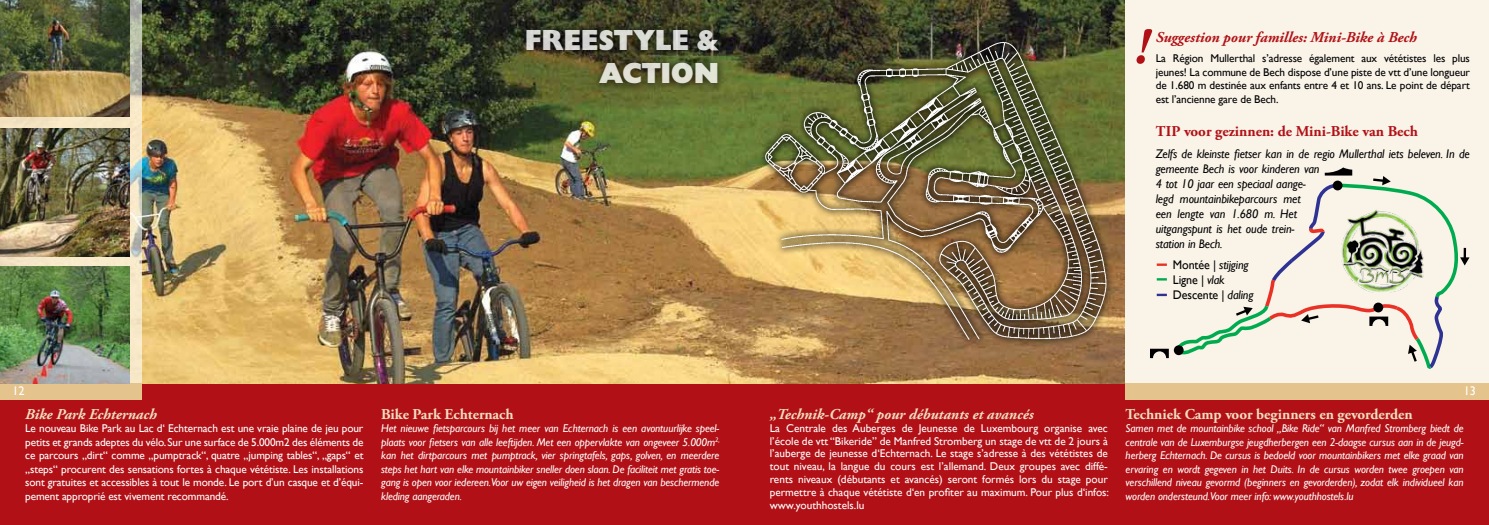
<style>
.page{position:relative;width:1489px;height:525px;background:#fff}
.page>*{position:absolute;margin:0;border:0;box-sizing:border-box;transform-origin:0 0}
.t1{font:800 30px/33.8px "Chantilly";color:#fff;text-align:right}
.t2{font:700 15px "Adobe Garamond Pro";color:#f0dec0}
.t3{font:italic 700 15px "Adobe Garamond Pro";color:#f0dec0}
.t4{font:italic 700 15px "Adobe Garamond Pro";color:#b11116}
.t5{font:700 15px "Adobe Garamond Pro";color:#b11116}
.t6{font:italic 12.5px/15px "Gill Sans";letter-spacing:-.01em;color:#000;scale:.96 1}
.t7{font:12.5px/15px "Gill Sans";letter-spacing:-.01em;color:#000;scale:.96 1}
.t8{font:12.5px "Gill Sans";color:#fff}
.t9{font:italic 11.25px/13.5px "Gill Sans";letter-spacing:-.01em;color:#fff;text-align:justify}
.t10{font:11.25px/12.9px "Gill Sans";letter-spacing:-.01em;color:#fff;text-align:justify}
.t11{font:11.25px/13.5px "Gill Sans";letter-spacing:-.01em;color:#000;text-align:justify}
.s1{font-style:italic}
</style>
<div class="page">
<div style="left:0;top:383px;width:1488px;height:141px;background:#b11116"></div>
<img style="left:142px;top:0;width:983px;height:383px">
<svg style="left:0;top:0;width:142px;height:383px;fill:#f6e7c7"></svg>
<div style="left:0;top:383px;width:142px;height:16px;background:#e5c38c"></div>
<div style="left:1125px;top:0;width:363px;height:399px;background:#e5c38c"></div>
<div style="left:1125px;top:0;width:363px;height:383px;background:#f9f3e8"></div>
<img style="left:0;top:266px;width:130px;height:117px">
<img style="left:0;top:128px;width:130px;height:128px">
<div style="left:759px;top:37px;width:356px;height:312px;background:#000;opacity:.75"></div>
<img style="left:759px;top:29px;width:353px;height:316px">
<div style="left:516px;top:19px;width:211px;height:73px;background:#000;opacity:.75"></div>
<img style="left:0;top:0;width:130px;height:117px">
<svg style="left:1150px;top:348px;width:18px;height:10px"></svg>
<svg style="left:1174px;top:167px;width:295px;height:202px"></svg>
<svg style="left:1156px;top:263px;width:10px;height:3px"></svg>
<svg style="left:1156px;top:278px;width:10px;height:2px"></svg>
<svg style="left:1156px;top:293px;width:10px;height:3px"></svg>
<img style="left:1341px;top:209px;width:84px;height:83px">
<svg style="left:1136px;top:29px;width:16px;height:35px"></svg>
<h1 class="t1" style="left:525px;top:23px;width:36px">FREEST</h1>
<h1 class="t1" style="left:599px;top:23px;width:121px">YLE &amp;<br>ACTION</h1>
<h2 class="t4" style="left:1155px;top:28px;width:262px">Suggestion pour familles: Mini-Bike à Bech</h2>
<p class="t11" style="left:1155px;top:52px;width:316px">La Région Mullerthal s’adresse également aux vététistes les plus jeunes! La commune de Bech dispose d’une piste de vtt d’une longueur de 1.680 m destinée aux enfants entre 4 et 10 ans. Le point de départ est l’ancienne gare de Bech.</p>
<h2 class="t5" style="left:1155px;top:122px;width:264px">Tip voor gezinnen: de Mini-Bike van Bech</h2>
<p class="t6" style="left:1155px;top:146px;width:329px">Zelfs de kleinste fietser kan in de regio Mullerthal iets beleven. In de gemeente Bech is voor kinderen van<br>4 tot 10 jaar een speciaal aange-<br>legd mountainbikeparcours met<br>een lengte van 1.680 m. Het<br>uitgangspunt is het oude trein-<br>station in Bech.</p>
<p class="t7" style="left:1172px;top:257px;width:85px">Montée | <span class="s1">stijging<br></span>Ligne | <span class="s1">vlak<br></span>Descente | <span class="s1">daling</span></p>
<p class="t8" style="left:13px;top:383px;width:14px">12</p>
<p class="t8" style="left:1463px;top:383px;width:14px">13</p>
<h2 class="t3" style="left:25px;top:405px;width:133px">Bike Park Echternach</h2>
<p class="t10" style="left:25px;top:421px;width:339px;line-height:13.5px">Le nouveau Bike Park au Lac d‘ Echternach est une vraie plaine de jeu pour petits et grands adeptes du vélo. Sur une surface de 5.000m2 des éléments de ce parcours „dirt“ comme „pumptrack“, quatre „jumping tables“, „gaps“ et „steps“ procurent des sensations fortes à chaque vététiste. Les installations sont gratuites et accessibles à tout le monde. Le port d’un casque et d’équi&shy;pement approprié est vivement recommandé.</p>
<h2 class="t2" style="left:381px;top:405px;width:134px">Bike Park Echternach</h2>
<p class="t9" style="left:381px;top:421px;width:340px">Het nieuwe fietsparcours bij het meer van Echternach is een avontuurlijke speel&shy;plaats voor fietsers van alle leeftijden. Met een oppervlakte van ongeveer 5.000m<sup>2, </sup>kan het dirtparcours met pumptrack, vier springtafels, gaps, golven, en meerdere steps het hart van elke mountainbiker sneller doen slaan. De faciliteit met gratis toe&shy;gang is open voor iedereen.Voor uw eigen veiligheid is het dragen van beschermende kleding aangeraden.</p>
<h2 class="t3" style="left:769px;top:405px;width:265px">„Technik-Camp“ pour débutants et avancés</h2>
<p class="t10" style="left:769px;top:421px;width:341px">La Centrale des Auberges de Jeunesse de Luxembourg organise avec l’école de vtt “Bikeride” de Manfred Stromberg un stage de vtt de 2 jours à l’auberge de jeunesse d‘Echternach. Le stage s’adresse à des vététistes de tout niveau, la langue du cours est l’allemand. Deux groupes avec diffé&shy;rents niveaux (débutants et avancés) seront formés lors du stage pour permettre à chaque vététiste d‘en profiter au maximum. Pour plus d‘infos: www.youthhostels.lu</p>
<h2 class="t2" style="left:1125px;top:405px;width:288px">Techniek Camp voor beginners en gevorderden</h2>
<p class="t9" style="left:1125px;top:421px;width:339px">Samen met de mountainbike school „Bike Ride“ van Manfred Stromberg biedt de centrale van de Luxemburgse jeugdherbergen een 2-daagse cursus aan in de jeugd&shy;herberg Echternach. De cursus is bedoeld voor mountainbikers met elke graad van ervaring en wordt gegeven in het Duits. In de cursus worden twee groepen van verschillend niveau gevormd (beginners en gevorderden), zodat elk individueel kan worden ondersteund.Voor meer info: www.youthhostels.lu</p>
</div>
